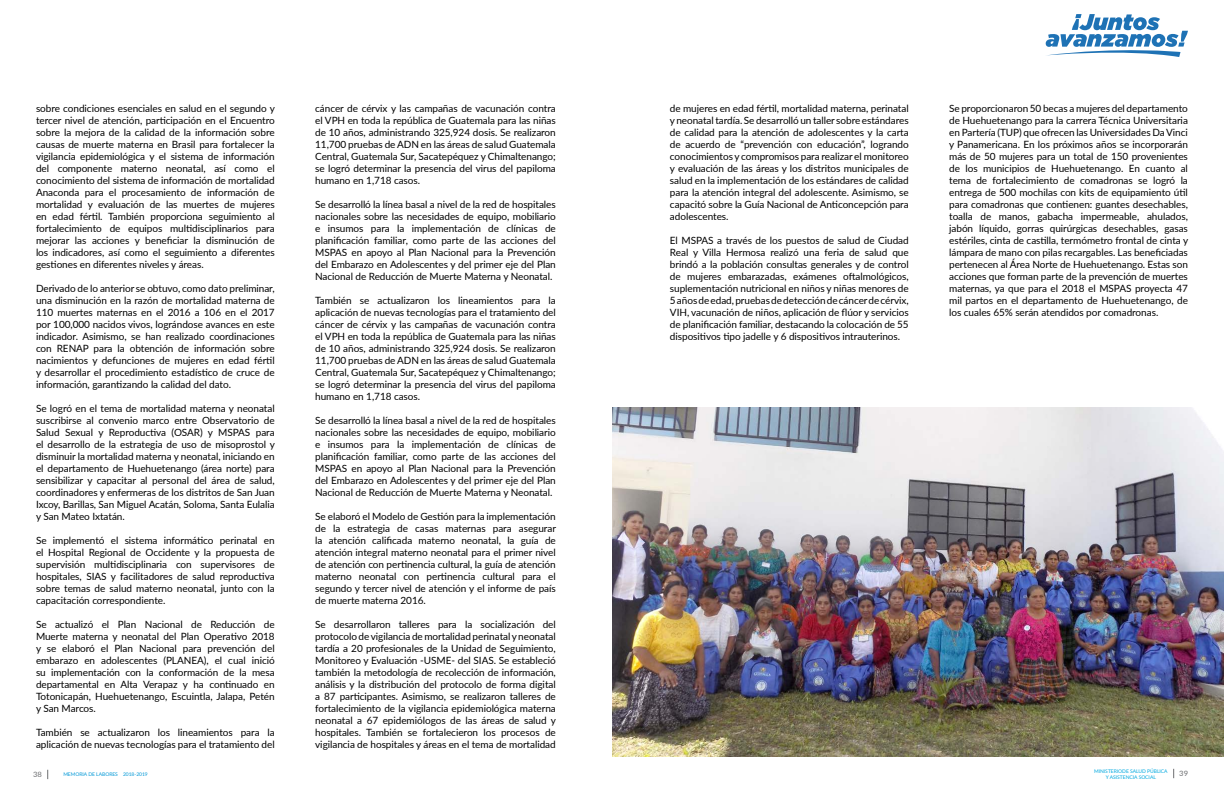
<style>
.page{position:relative;width:1224px;height:792px;background:#fff}
.page>*{position:absolute;margin:0;border:0;box-sizing:border-box;transform-origin:0 0}
.t1{font:10px/12px "Lato";letter-spacing:-.005em;color:#000;text-align:justify}
.t2{font:7.4px "Lato";color:#6d6e71}
.t3{font:5px "Lato";letter-spacing:-.005em;color:#00a9e0}
.t4{font:5px "Lato";letter-spacing:-.005em;color:#0098d7}
</style>
<div class="page">
<svg style="left:1045px;top:14px;width:143px;height:43px"></svg>
<img style="left:612px;top:408px;width:612px;height:349px">
<p class="t1" style="left:36px;top:102px;width:240px">sobre condiciones esenciales en salud en el segundo y tercer nivel de atención, participación en el Encuentro sobre la mejora de la calidad de la información sobre causas de muerte materna en Brasil para fortalecer la vigilancia epidemiológica y el sistema de información del componente materno neonatal, así como el conocimiento del sistema de información de mortalidad Anaconda para el procesamiento de información de mortalidad y evaluación de las muertes de mujeres en edad fértil. También proporciona seguimiento al fortalecimiento de equipos multidisciplinarios para mejorar las acciones y beneficiar la disminución de los indicadores, así como el seguimiento a diferentes gestiones en diferentes niveles y áreas.</p>
<p class="t1" style="left:36px;top:282px;width:240px">Derivado de lo anterior se obtuvo, como dato preliminar, una disminución en la razón de mortalidad materna de 110 muertes maternas en el 2016 a 106 en el 2017 por 100,000 nacidos vivos, lográndose avances en este indicador. Asimismo, se han realizado coordinaciones con RENAP para la obtención de información sobre nacimientos y defunciones de mujeres en edad fértil y desarrollar el procedimiento estadístico de cruce de información, garantizando la calidad del dato.</p>
<p class="t1" style="left:36px;top:402px;width:241px">Se logró en el tema de mortalidad materna y neonatal suscribirse al convenio marco entre Observatorio de Salud Sexual y Reproductiva (OSAR) y MSPAS para el desarrollo de la estrategia de uso de misoprostol y disminuir la mortalidad materna y neonatal, iniciando en el departamento de Huehuetenango (área norte) para sensibilizar y capacitar al personal del área de salud, coordinadores y enfermeras de los distritos de San Juan Ixcoy, Barillas, San Miguel Acatán, Soloma, Santa Eulalia y San Mateo Ixtatán.</p>
<p class="t1" style="left:36px;top:534px;width:240px">Se implementó el sistema informático perinatal en el Hospital Regional de Occidente y la propuesta de supervisión multidisciplinaria con supervisores de hospitales, SIAS y facilitadores de salud reproductiva sobre temas de salud materno neonatal, junto con la capacitación correspondiente.</p>
<p class="t1" style="left:36px;top:618px;width:240px">Se actualizó el Plan Nacional de Reducción de Muerte materna y neonatal del Plan Operativo 2018 y se elaboró el Plan Nacional para prevención del embarazo en adolescentes (PLANEA), el cual inició su implementación con la conformación de la mesa departamental en Alta Verapaz y ha continuado en Totonicapán, Huehuetenango, Escuintla, Jalapa, Petén y San Marcos.</p>
<p class="t1" style="left:36px;top:726px;width:240px">También se actualizaron los lineamientos para la aplicación de nuevas tecnologías para el tratamiento del</p>
<p class="t1" style="left:315px;top:102px;width:242px">cáncer de cérvix y las campañas de vacunación contra el VPH en toda la república de Guatemala para las niñas de 10 años, administrando 325,924 dosis. Se realizaron 11,700 pruebas de ADN en las áreas de salud Guatemala Central, Guatemala Sur, Sacatepéquez y Chimaltenango; se logró determinar la presencia del virus del papiloma humano en 1,718 casos.</p>
<p class="t1" style="left:315px;top:198px;width:242px">Se desarrolló la línea basal a nivel de la red de hospitales nacionales sobre las necesidades de equipo, mobiliario e insumos para la implementación de clínicas de planificación familiar, como parte de las acciones del MSPAS en apoyo al Plan Nacional para la Prevención del Embarazo en Adolescentes y del primer eje del Plan Nacional de Reducción de Muerte Materna y Neonatal.</p>
<p class="t1" style="left:315px;top:294px;width:242px">También se actualizaron los lineamientos para la aplicación de nuevas tecnologías para el tratamiento del cáncer de cérvix y las campañas de vacunación contra el VPH en toda la república de Guatemala para las niñas de 10 años, administrando 325,924 dosis. Se realizaron 11,700 pruebas de ADN en las áreas de salud Guatemala Central, Guatemala Sur, Sacatepéquez y Chimaltenango; se logró determinar la presencia del virus del papiloma humano en 1,718 casos.</p>
<p class="t1" style="left:315px;top:414px;width:242px">Se desarrolló la línea basal a nivel de la red de hospitales nacionales sobre las necesidades de equipo, mobiliario e insumos para la implementación de clínicas de planificación familiar, como parte de las acciones del MSPAS en apoyo al Plan Nacional para la Prevención del Embarazo en Adolescentes y del primer eje del Plan Nacional de Reducción de Muerte Materna y Neonatal.</p>
<p class="t1" style="left:315px;top:510px;width:242px">Se elaboró el Modelo de Gestión para la implementación de la estrategia de casas maternas para asegurar la atención calificada materno neonatal, la guía de atención integral materno neonatal para el primer nivel de atención con pertinencia cultural, la guía de atención materno neonatal con pertinencia cultural para el segundo y tercer nivel de atención y el informe de país de muerte materna 2016.</p>
<p class="t1" style="left:315px;top:618px;width:242px">Se desarrollaron talleres para la socialización del protocolo de vigilancia de mortalidad perinatal y neonatal tardía a 20 profesionales de la Unidad de Seguimiento, Monitoreo y Evaluación -USME- del SIAS. Se estableció también la metodología de recolección de información, análisis y la distribución del protocolo de forma digital a 87 participantes. Asimismo, se realizaron talleres de fortalecimiento de la vigilancia epidemiológica materna neonatal a 67 epidemiólogos de las áreas de salud y hospitales. También se fortalecieron los procesos de vigilancia de hospitales y áreas en el tema de mortalidad</p>
<p class="t1" style="left:670px;top:102px;width:240px">de mujeres en edad fértil, mortalidad materna, perinatal y neonatal tardía. Se desarrolló un taller sobre estándares de calidad para la atención de adolescentes y la carta de acuerdo de “prevención con educación”, logrando conocimientos y compromisos para realizar el monitoreo y evaluación de las áreas y los distritos municipales de salud en la implementación de los estándares de calidad para la atención integral del adolescente. Asimismo, se capacitó sobre la Guía Nacional de Anticoncepción para adolescentes.</p>
<p class="t1" style="left:670px;top:234px;width:240px">El MSPAS a través de los puestos de salud de Ciudad Real y Villa Hermosa realizó una feria de salud que brindó a la población consultas generales y de control de mujeres embarazadas, exámenes oftalmológicos, suplementación nutricional en niños y niñas menores de 5 años de edad, pruebas de detección de cáncer de cérvix, VIH, vacunación de niños, aplicación de flúor y servicios de planificación familiar, destacando la colocación de 55 dispositivos tipo jadelle y 6 dispositivos intrauterinos.</p>
<p class="t1" style="left:949px;top:102px;width:241px">Se proporcionaron 50 becas a mujeres del departamento de Huehuetenango para la carrera Técnica Universitaria en Partería (TUP) que ofrecen las Universidades Da Vinci y Panamericana. En los próximos años se incorporarán más de 50 mujeres para un total de 150 provenientes de los municipios de Huehuetenango. En cuanto al tema de fortalecimiento de comadronas se logró la entrega de 500 mochilas con kits de equipamiento útil para comadronas que contienen: guantes desechables, toalla de manos, gabacha impermeable, ahulados, jabón líquido, gorras quirúrgicas desechables, gasas estériles, cinta de castilla, termómetro frontal de cinta y lámpara de mano con pilas recargables. Las beneficiadas pertenecen al Área Norte de Huehuetenango. Estas son acciones que forman parte de la prevención de muertes maternas, ya que para el 2018 el MSPAS proyecta 47 mil partos en el departamento de Huehuetenango, de los cuales 65% serán atendidos por comadronas.</p>
<p class="t3" style="left:1094px;top:767px;width:75px">MINISTERIODE SALUD PÚBLICA</p>
<p class="t2" style="left:33px;top:769px;width:10px">38</p>
<p class="t3" style="left:1106px;top:773px;width:52px">Y ASISTENCIA SOCIAL</p>
<p class="t4" style="left:63px;top:771px;width:86px">MEMORIA DE LABORES 2018-2019</p>
<p class="t2" style="left:1179px;top:768px;width:10px">39</p>
</div>
